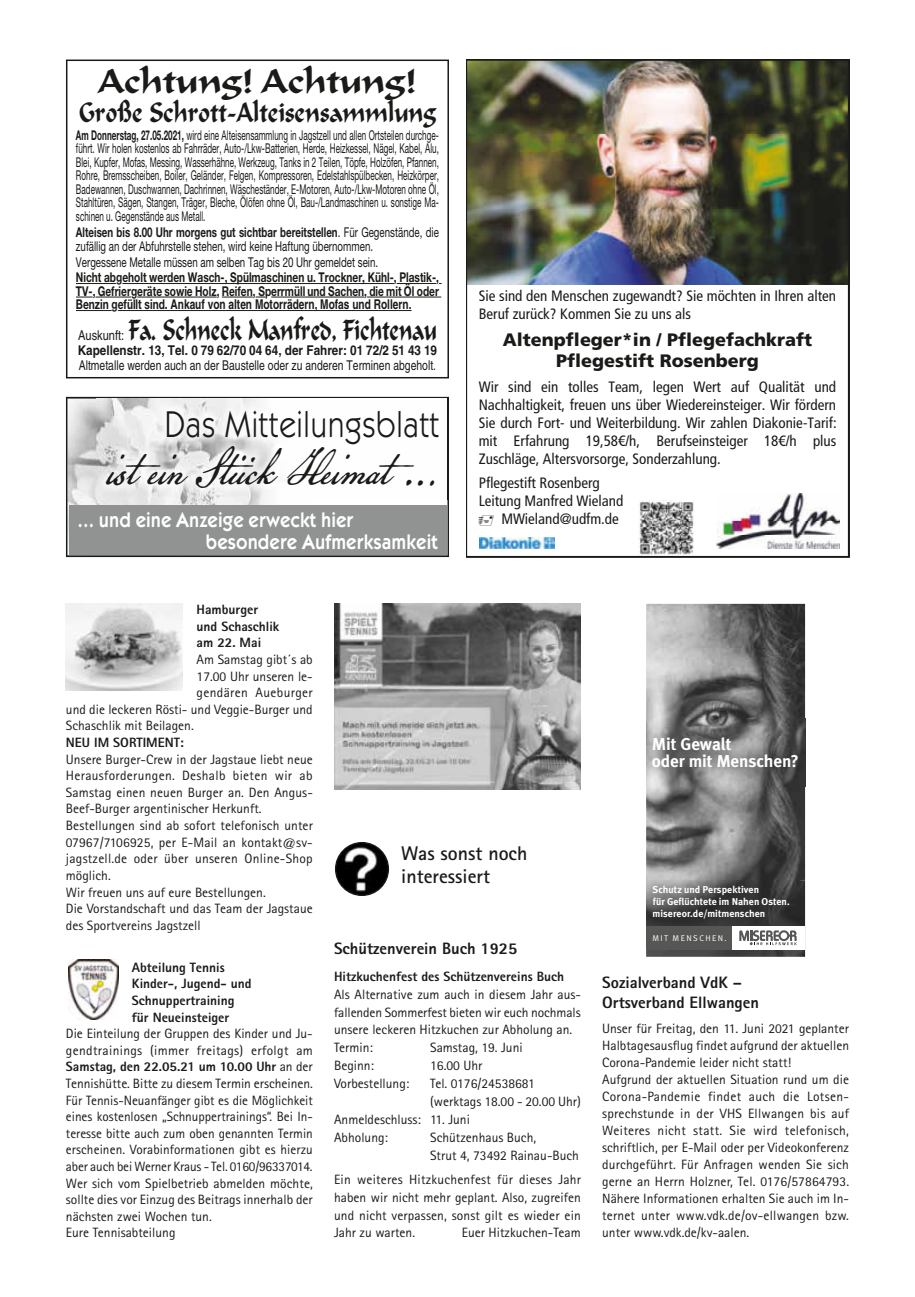
<style>
.page{position:relative;width:915px;height:1297px;background:#fff}
.page>*{position:absolute;margin:0;border:0;box-sizing:border-box;transform-origin:0 0}
.t1{font:56.25px "American Scribe";color:#1a1a18;scale:.88 1}
.t2{font:38.55px "Kabel Itc T";color:#1a1a18;scale:.88 1}
.t3{font:33px "Formal Script 421 BT";color:#1a1a18;scale:1.06 1}
.t4{font:28.5px "Formal Script 421 BT";color:#1a1a18;scale:.7 1}
.t5{font:27px "Formal Script 421 BT";color:#1a1a18;scale:.82 1}
.t6{font:600 21.45px/22.2px "Kabel Itc T";color:#fff;scale:.88 1}
.t7{font:700 19.8px/23px "Agfa Rotis Sans Serif";color:#1a1a18}
.t8{font:900 18px/21.6px "Frutiger LT Pro";color:#1a1a18;text-align:center}
.t9{font:700 17.25px/17.4px "Meta Plus";letter-spacing:-.005em;color:#fff}
.t10{font:800 16.5px/20px "Agfa Rotis Sans Serif";color:#1a1a18}
.t11{font:condensed 15px/18px "Frutiger LT Pro";color:#1a1a18}
.t12{font:13.5px/16.6px "Agfa Rotis Sans Serif";color:#1a1a18}
.t13{font:13.5px/13.5px "Helvetica Neue";color:#1a1a18;text-align:justify;scale:.6 1}
.t14{font:13.5px/13.5px "Helvetica Neue";color:#1a1a18;scale:.72 1}
.t15{font:800 13.5px/16.6px "Agfa Rotis Sans Serif";color:#1a1a18}
.t16{font:700 13.5px/13.5px "Helvetica Neue";color:#1a1a18;scale:.75 1}
.t17{font:13.5px "Helvetica LT Std";color:#1a1a18;scale:.77 1}
.t18{font:700 13.5px "Helvetica LT Std";color:#1a1a18;scale:.75 1}
.t19{font:700 13.5px "Helvetica LT Std";color:#1a1a18;scale:.87 1}
.t20{font:13.5px "Agfa Rotis Sans Serif";letter-spacing:.025em;color:#1a1a18}
.t21{font:700 9.9px/12.5px "Meta Plus";letter-spacing:.005em;color:#fff}
.t22{font:8.4px "Meta Plus Normal";letter-spacing:.17em;color:#fff}
.s1{font-weight:700}
.s2{font-family:"Helvetica Neue"}
.s3{font-family:"Helvetica LT Std";font-size:13.5px}
.s4{font-weight:800}
</style>
<div class="page">
<img style="left:66px;top:604px;width:116px;height:86px">
<img style="left:68px;top:959px;width:50px;height:60px">
<img style="left:334px;top:604px;width:246px;height:185px">
<svg style="left:335px;top:842px;width:54px;height:54px"></svg>
<img style="left:646px;top:604px;width:158px;height:276px">
<img style="left:646px;top:880px;width:158px;height:77px">
<img style="left:646px;top:719px;width:158px;height:67px">
<img style="left:646px;top:874px;width:153px;height:52px">
<div style="left:646px;top:926px;width:86px;height:24px;background:#565655"></div>
<div style="left:732px;top:926px;width:72px;height:24px;background:#fff"></div>
<svg style="left:739px;top:930px;width:57px;height:15px"></svg>
<img style="left:468px;top:62px;width:378px;height:487px">
<img style="left:716px;top:494px;width:123px;height:55px">
<img style="left:479px;top:537px;width:75px;height:12px">
<img style="left:638px;top:500px;width:56px;height:55px">
<hr style="left:76px;top:283px;width:40px;height:1px;background:#1a1a18">
<hr style="left:122px;top:283px;width:272px;height:1px;background:#1a1a18">
<hr style="left:396px;top:283px;width:40px;height:1px;background:#1a1a18">
<svg style="left:76px;top:297px;width:17px;height:1px"></svg>
<hr style="left:95px;top:297px;width:36px;height:1px;background:#1a1a18">
<hr style="left:137px;top:297px;width:80px;height:1px;background:#1a1a18">
<hr style="left:222px;top:297px;width:31px;height:1px;background:#1a1a18">
<hr style="left:271px;top:297px;width:93px;height:1px;background:#1a1a18">
<hr style="left:367px;top:297px;width:74px;height:1px;background:#1a1a18">
<hr style="left:76px;top:310px;width:36px;height:1px;background:#1a1a18">
<hr style="left:118px;top:310px;width:293px;height:1px;background:#1a1a18">
<div style="left:66px;top:60px;width:383px;height:318px;border:2px solid #1a1a18"></div>
<svg style="left:66px;top:397px;width:383px;height:160px"></svg>
<div style="left:69px;top:505px;width:377px;height:49px;background:#919292"></div>
<img style="left:96px;top:399px;width:352px;height:101px">
<svg style="left:478px;top:516px;width:23px;height:10px"></svg>
<h3 class="t3" style="left:99px;top:62px;width:301px">Achtung! Achtung!</h3>
<h3 class="t5" style="left:79px;top:96px;width:437px">Große Schrott-Alteisensammlung</h3>
<p class="t13" style="left:76px;top:128px;width:606px"><span class="s1">Am Donnerstag, 27.05.2021,</span> wird eine Alteisensammlung in Jagstzell und allen Orts teilen durchge&shy;führt. Wir holen kostenlos ab Fahrräder, Auto-/Lkw-Batterien, Herde, Heizkessel, Nägel, Kabel, Alu, Blei, Kupfer, Mofas, Messing, Wasserhähne, Werkzeug, Tanks in 2 Teilen, Töpfe, Holzöfen, Pfannen, Rohre, Bremsscheiben, Boiler, Geländer, Felgen, Kompressoren, Edelstahlspülbecken, Heizkörper, Badewannen, Duschwannen, Dachrinnen, Wäscheständer, E-Motoren, Auto-/Lkw-Motoren ohne Öl, Stahltüren, Sägen, Stangen, Träger, Bleche, Ölöfen ohne Öl, Bau-/Landmaschinen u. sonstige Ma&shy;schinen u. Gegenstände aus Metall.</p>
<p class="t14" style="left:76px;top:226px;width:505px"><span class="s1">Alteisen bis 8.00 Uhr morgens gut sichtbar bereitstellen</span>. Für Gegenstände, die zufällig an der Abfuhrstelle stehen, wird keine Haftung übernommen.</p>
<p class="t14" style="left:76px;top:255px;width:421px">Vergessene Metalle müssen am selben Tag bis 20 Uhr gemeldet sein.</p>
<p class="t16" style="left:76px;top:270px;width:485px">Nicht abgeholt werden Wasch-, Spülmaschinen u. Trockner, Kühl-, Plastik-,<br>TV-, Gefriergeräte sowie Holz, Reifen, Sperrmüll und Sachen, die mit Öl oder</p>
<p class="t18" style="left:76px;top:296px;width:449px"><span class="s2">Benzin gefüllt sind.</span> Ankauf von alten Motorrädern, Mofas und Rollern.</p>
<h3 class="t4" style="left:78px;top:313px;width:513px"><span class="s3">Auskunft:</span> Fa. Schneck Manfred, Fichtenau</h3>
<p class="t19" style="left:78px;top:342px;width:414px">Kapellenstr. 13, Tel. 0 79 62/70 04 64, der Fahrer: 01 72/2 51 43 19</p>
<p class="t17" style="left:79px;top:357px;width:465px">Altmetalle werden auch an der Baustelle oder zu anderen Terminen abgeholt.</p>
<h2 class="t2" style="left:164px;top:402px;width:314px">Das Mitteilungsblatt</h2>
<h1 class="t1" style="left:106px;top:431px;width:380px">ist ein Stück Heimat …</h1>
<h3 class="t6" style="left:206px;top:508px;width:265px;text-indent:-128px">… und eine Anzeige erweckt hier besondere Aufmerksamkeit</h3>
<p class="t11" style="left:478px;top:287px;width:358px">Sie sind den Menschen zugewandt? Sie möchten in Ihren alten<br>Beruf zurück? Kommen Sie zu uns als</p>
<h3 class="t8" style="left:502px;top:329px;width:311px">Altenpfleger*in / Pflegefachkraft<br>Pflegestift Rosenberg</h3>
<p class="t11" style="left:478px;top:378px;width:359px;text-align:justify">Wir sind ein tolles Team, legen Wert auf Qualität und Nachhaltigkeit, freuen uns über Wiedereinsteiger. Wir fördern Sie durch Fort- und Weiterbildung. Wir zahlen Diakonie-Tarif: mit Erfahrung 19,58€/h, Berufseinsteiger 18€/h plus Zuschläge, Altersvorsorge, Sonderzahlung.</p>
<p class="t11" style="left:478px;top:474px;width:122px">Pflegestift Rosenberg</p>
<p class="t11" style="left:478px;top:492px;width:146px">Leitung Manfred Wieland</p>
<p class="t11" style="left:501px;top:510px;width:119px">MWieland@udfm.de</p>
<p class="t15" style="left:196px;top:601px;width:84px">Hamburger und Schaschlik am 22. Mai</p>
<p class="t12" style="left:196px;top:651px;width:118px">Am Samstag gibt´s ab</p>
<p class="t12" style="left:196px;top:668px;width:118px">17.00 Uhr unseren le-</p>
<p class="t20" style="left:196px;top:685px;width:118px">gendären Aueburger</p>
<p class="t12" style="left:66px;top:701px;width:248px">und die leckeren Rösti- und Veggie-Burger und</p>
<p class="t12" style="left:66px;top:717px;width:129px">Schaschlik mit Beilagen.</p>
<p class="t15" style="left:66px;top:734px;width:119px">NEU IM SORTIMENT:</p>
<p class="t12" style="left:66px;top:751px;width:248px">Unsere Burger-Crew in der Jagstaue liebt neue Herausforderungen. Deshalb bieten wir ab Samstag einen neuen Burger an. Den Angus-Beef-Burger argentinischer Herkunft.<br>Bestellungen sind ab sofort telefonisch unter 07967/7106925, per E-Mail an kontakt@sv&shy;jagstzell.de oder über unseren Online-Shop möglich.<br>Wir freuen uns auf eure Bestellungen.<br>Die Vorstandschaft und das Team der Jagstaue des Sportvereins Jagstzell</p>
<p class="t15" style="left:132px;top:959px;width:121px">Abteilung Tennis<br>Kinder-, Jugend- und<br>Schnuppertraining für Neueinsteiger</p>
<p class="t12" style="left:66px;top:1025px;width:248px">Die Einteilung der Gruppen des Kinder und Ju&shy;gendtrainings (immer freitags) erfolgt am <span class="s4">Samstag, den 22.05.21 um 10.00 Uhr</span> an der Tennishütte. Bitte zu diesem Termin erscheinen.<br>Für Tennis-Neuanfänger gibt es die Möglichkeit eines kostenlosen „Schnuppertrainings“. Bei In&shy;teresse bitte auch zum oben genannten Termin erscheinen. Vorabinformationen gibt es hierzu aber auch bei Werner Kraus - Tel. 0160/96337014.<br>Wer sich vom Spielbetrieb abmelden möchte, sollte dies vor Einzug des Beitrags innerhalb der nächsten zwei Wochen tun.<br>Eure Tennisabteilung</p>
<h3 class="t7" style="left:401px;top:841px;width:128px">Was sonst noch interessiert</h3>
<p class="t10" style="left:334px;top:939px;width:185px">Schützenverein Buch 1925</p>
<p class="t15" style="left:334px;top:968px;width:231px">Hitzkuchenfest des Schützenvereins Buch</p>
<p class="t12" style="left:334px;top:985px;width:248px;line-height:17.9px">Als Alternative zum auch in diesem Jahr aus&shy;fallenden Sommerfest bieten wir euch nochmals unsere leckeren Hitzkuchen zur Abholung an.<br>Termin:</p>
<p class="t12" style="left:430px;top:1039px;width:94px">Samstag, 19. Juni</p>
<p class="t12" style="left:334px;top:1057px;width:41px">Beginn:</p>
<p class="t12" style="left:430px;top:1057px;width:54px">16.00 Uhr</p>
<p class="t12" style="left:334px;top:1075px;width:77px">Vorbestellung:</p>
<p class="t12" style="left:430px;top:1075px;width:106px">Tel. 0176/24538681</p>
<p class="t12" style="left:430px;top:1093px;width:152px">(werktags 18.00 - 20.00 Uhr)</p>
<p class="t12" style="left:334px;top:1111px;width:137px">Anmeldeschluss: 11. Juni</p>
<p class="t12" style="left:334px;top:1129px;width:55px">Abholung:</p>
<p class="t12" style="left:430px;top:1128px;width:150px;line-height:17.9px">Schützenhaus Buch,<br>Strut 4, 73492 Rainau-Buch</p>
<p class="t12" style="left:334px;top:1170px;width:248px;line-height:17.9px;text-align:justify">Ein weiteres Hitzkuchenfest für dieses Jahr haben wir nicht mehr geplant. Also, zugreifen und nicht verpassen, sonst gilt es wieder ein Jahr zu warten.</p>
<p class="t12" style="left:461px;top:1224px;width:120px">Euer Hitzkuchen-Team</p>
<p class="t9" style="left:651px;top:735px;width:148px">Mit Gewalt<br>oder mit Menschen?</p>
<p class="t21" style="left:652px;top:883px;width:139px">Schutz und Perspektiven<br>für Geflüchtete im Nahen Osten. misereor.de/mitmenschen</p>
<p class="t22" style="left:652px;top:933px;width:76px">MIT MENSCHEN.</p>
<p class="t10" style="left:602px;top:972px;width:158px">Sozialverband VdK –<br>Ortsverband Ellwangen</p>
<p class="t12" style="left:602px;top:1020px;width:248px">Unser für Freitag, den 11. Juni 2021 geplanter Halbtagesausflug findet aufgrund der aktuellen Corona-Pandemie leider nicht statt!<br>Aufgrund der aktuellen Situation rund um die Corona-Pandemie findet auch die Lotsen&shy;sprechstunde in der VHS Ellwangen bis auf Weiteres nicht statt. Sie wird telefonisch, schriftlich, per E-Mail oder per Videokonferenz durchgeführt. Für Anfragen wenden Sie sich gerne an Herrn Holzner, Tel. 0176/57864793.<br>Nähere Informationen erhalten Sie auch im In&shy;ternet unter www.vdk.de/ov-ellwangen bzw. unter www.vdk.de/kv-aalen.</p>
</div>
